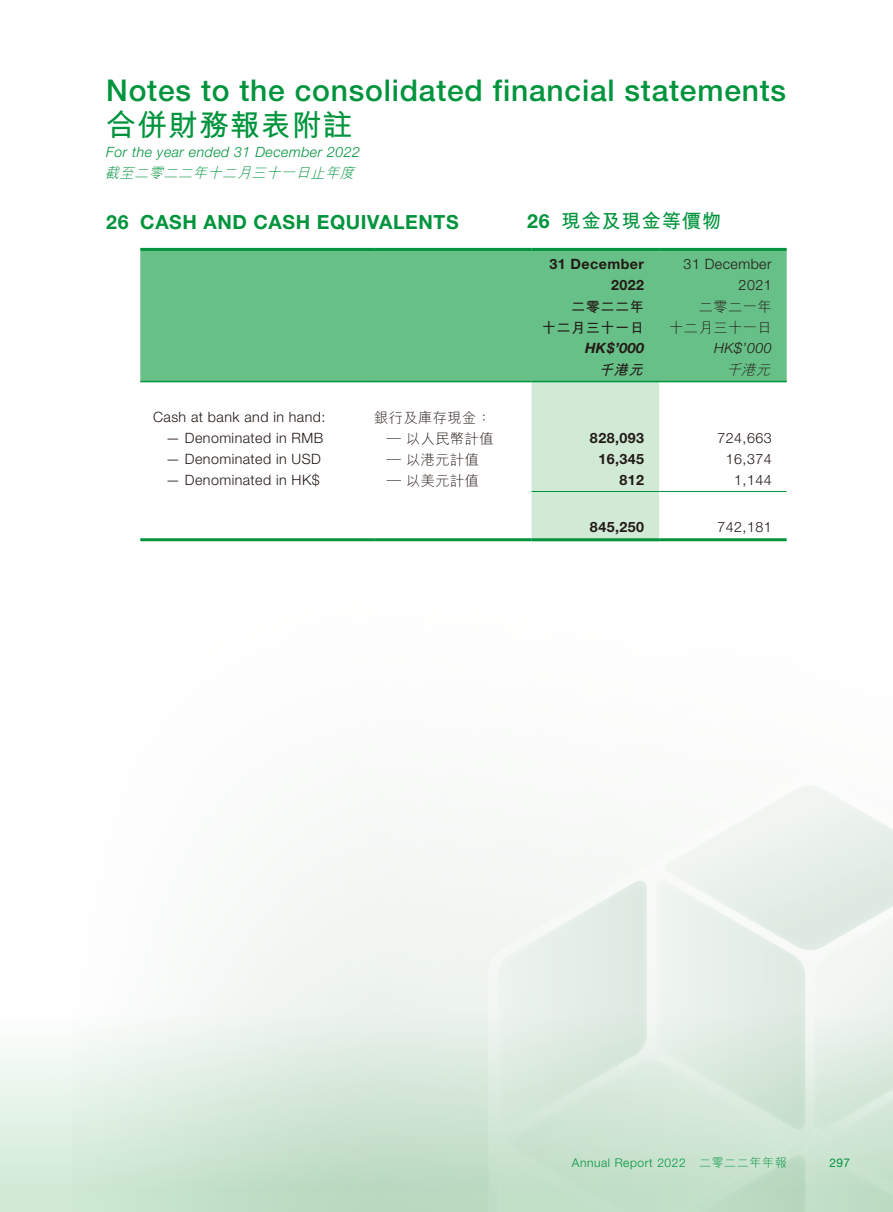
<style>
.page{position:relative;width:893px;height:1212px;background:#fff}
.page>*{position:absolute;margin:0;border:0;box-sizing:border-box;transform-origin:0 0}
.t1{font:500 30px "Helvetica Neue LT Std";letter-spacing:.025em;color:#00943d}
.t2{font:700 30px "M Hei HK";letter-spacing:.03em;color:#00943d}
.t3{font:700 19.5px "Helvetica Neue LT Std";letter-spacing:.03em;color:#00943d}
.t4{font:700 19.5px "M Hei HK";letter-spacing:.03em;color:#00943d}
.t5{font:300 14.25px/21px "Helvetica Neue LT Std";letter-spacing:.03em;color:#231916;text-align:right}
.t6{font:300 14.25px/21px "M Hei HK";letter-spacing:.03em;color:#231916;text-align:right}
.t7{font:700 14.25px/21px "Helvetica Neue LT Std";letter-spacing:.03em;color:#231916;text-align:right}
.t8{font:italic 300 14.25px "Helvetica Neue LT Std";letter-spacing:.03em;color:#00943d}
.t9{font:italic 300 14.25px "M Hei HK";color:#00943d}
.t10{font:700 14.25px/21px "M Hei HK";letter-spacing:.03em;color:#231916;text-align:right}
.t11{font:italic 700 14.25px "Helvetica Neue LT Std";color:#231916}
.t12{font:italic 300 14.25px "Helvetica Neue LT Std";color:#231916}
.t13{font:italic 700 14.25px "M Hei HK";color:#231916}
.t14{font:italic 300 14.25px "M Hei HK";color:#231916}
.t15{font:300 12px "Helvetica Neue LT Std";letter-spacing:.05em;color:#00943d}
.t16{font:12px "Helvetica Neue LT Std";color:#00943d}
.s1{font-family:"Helvetica Neue LT Std"}
.s2{font-family:"M Hei HK"}
</style>
<div class="page">
<svg style="left:0;top:989px;width:893px;height:223px;background:#d8e9db"></svg>
<div style="left:140px;top:251px;width:647px;height:130px;background:#67c087"></div>
<div style="left:531px;top:382px;width:128px;height:156px;background:#d0ead6"></div>
<hr style="left:140px;top:248px;width:234px;height:3px;background:#00943d">
<hr style="left:374px;top:248px;width:157px;height:3px;background:#00943d">
<hr style="left:531px;top:248px;width:128px;height:3px;background:#00943d">
<hr style="left:659px;top:248px;width:128px;height:3px;background:#00943d">
<hr style="left:140px;top:381px;width:234px;height:1px;background:#00943d">
<hr style="left:374px;top:381px;width:157px;height:1px;background:#00943d">
<hr style="left:531px;top:381px;width:128px;height:1px;background:#00943d">
<hr style="left:659px;top:381px;width:128px;height:1px;background:#00943d">
<hr style="left:531px;top:491px;width:128px;height:1px;background:#00943d">
<hr style="left:659px;top:491px;width:128px;height:1px;background:#00943d">
<hr style="left:140px;top:538px;width:234px;height:3px;background:#00943d">
<hr style="left:374px;top:538px;width:157px;height:3px;background:#00943d">
<hr style="left:531px;top:538px;width:128px;height:3px;background:#00943d">
<hr style="left:659px;top:538px;width:128px;height:3px;background:#00943d">
<h1 class="t1" style="left:106px;top:73px;width:681px">Notes to the consolidated financial statements</h1>
<h1 class="t2" style="left:106px;top:104px;width:248px">合併財務報表附註</h1>
<p class="t8" style="left:106px;top:143px;width:255px">For the year ended 31 December 2022</p>
<p class="t9" style="left:105px;top:166px;width:254px">截至二零二二年十二月三十一日止年度</p>
<h2 class="t3" style="left:106px;top:210px;width:354px">26 CASH AND CASH EQUIVALENTS</h2>
<p class="t7" style="left:549px;top:254px;width:96px">31 December<br>2022</p>
<p class="t5" style="left:684px;top:254px;width:89px">31 December<br>2021</p>
<p class="t10" style="left:542px;top:295px;width:104px">二零二二年<br>十二月三十一日</p>
<p class="t6" style="left:669px;top:296px;width:104px">二零二一年<br>十二月三十一日</p>
<p class="t11" style="left:585px;top:340px;width:61px">HK$’000</p>
<p class="t12" style="left:714px;top:340px;width:59px">HK$’000</p>
<p class="t13" style="left:599px;top:359px;width:50px">千港元</p>
<p class="t14" style="left:726px;top:363px;width:49px">千港元</p>
<p class="t5" style="left:153px;top:406px;width:174px">Cash at bank and in hand:</p>
<p class="t6" style="left:374px;top:407px;width:118px">銀行及庫存現金：</p>
<p class="t5" style="left:166px;top:427px;width:159px">— Denominated in RMB</p>
<p class="t6" style="left:387px;top:428px;width:108px">— 以人民幣計值</p>
<p class="t7" style="left:590px;top:427px;width:56px">828,093</p>
<p class="t5" style="left:717px;top:427px;width:56px">724,663</p>
<p class="t5" style="left:166px;top:448px;width:157px">— Denominated in USD</p>
<p class="t6" style="left:387px;top:449px;width:94px">— 以港元計值</p>
<p class="t7" style="left:598px;top:448px;width:47px">16,345</p>
<p class="t5" style="left:726px;top:448px;width:47px">16,374</p>
<p class="t5" style="left:166px;top:469px;width:155px">— Denominated in HK$</p>
<p class="t6" style="left:387px;top:470px;width:94px">— 以美元計值</p>
<p class="t7" style="left:619px;top:469px;width:26px">812</p>
<p class="t5" style="left:734px;top:469px;width:39px">1,144</p>
<p class="t7" style="left:590px;top:516px;width:56px">845,250</p>
<p class="t5" style="left:717px;top:516px;width:56px">742,181</p>
<h2 class="t4" style="left:527px;top:207px;width:196px"><span class="s1">26</span> 現金及現金等價物</h2>
<p class="t15" style="left:572px;top:1155px;width:216px">Annual Report 2022 <span class="s2">二零二二年年報</span></p>
<p class="t16" style="left:829px;top:1155px;width:22px">297</p>
</div>
